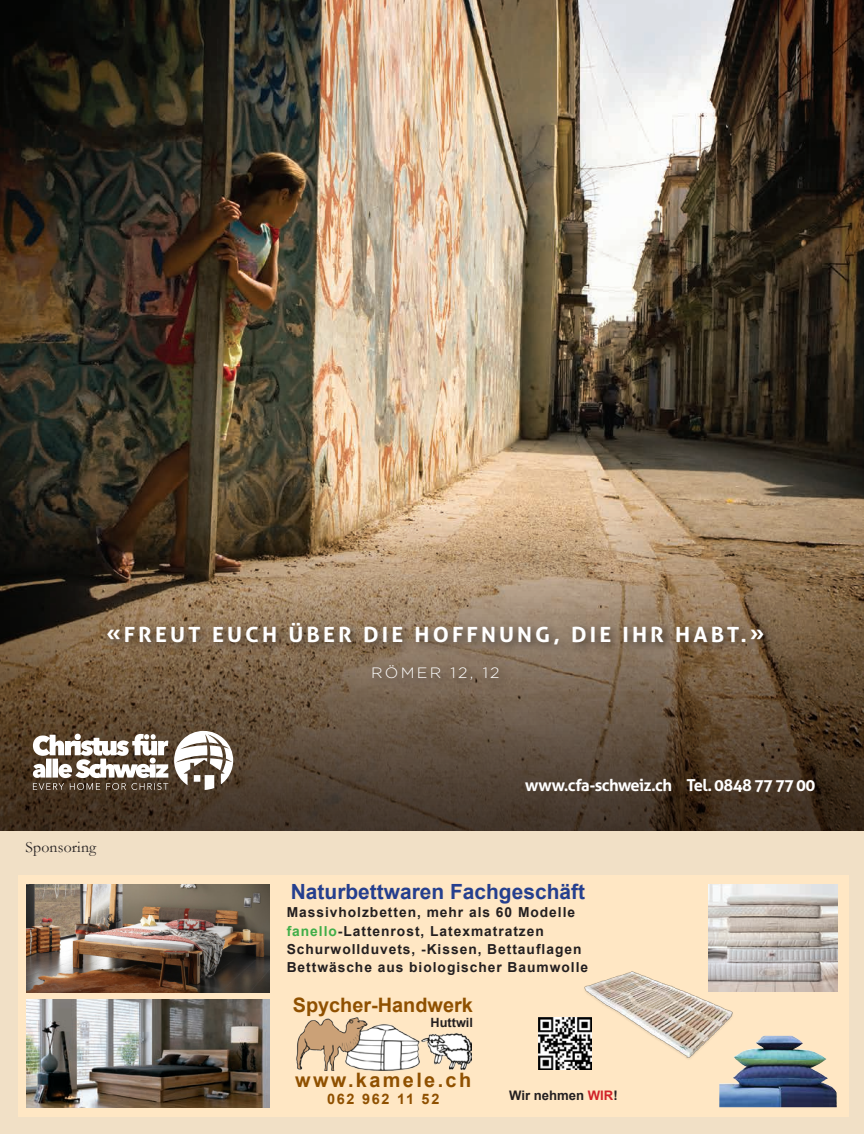
<style>
.page{position:relative;width:864px;height:1134px;background:#fff}
.page>*{position:absolute;margin:0;border:0;box-sizing:border-box;transform-origin:0 0}
.t1{font:700 21px "Aller";letter-spacing:.14em;color:#fff;scale:1.06 1}
.t2{font:700 20.85px "Arial";color:#253f8e}
.t3{font:700 19.95px "Arial";color:#8f5000}
.t4{font:700 19.95px "Arial";letter-spacing:.12em;color:#8f5000}
.t5{font:700 16.5px "Aller";letter-spacing:-.04em;color:#fff}
.t6{font:15.75px "Garamond";letter-spacing:.01em;color:#231f20}
.t7{font:300 15px "Gotham";letter-spacing:.14em;color:#fff;scale:1.06 1}
.t8{font:700 14.4px "Arial";letter-spacing:.12em;color:#8f5000}
.t9{font:700 13.8px/18px "Arial";letter-spacing:.07em;color:#231f20}
.t10{font:700 13.2px "Arial";color:#231f20}
.t11{font:700 12.75px "Arial";color:#231f20}
.s1{color:#40ae49}
.s2{color:#d1232a}
</style>
<div class="page">
<img style="left:0;top:0;width:864px;height:49px">
<img style="left:0;top:49px;width:864px;height:783px">
<svg style="left:174px;top:731px;width:59px;height:59px"></svg>
<svg style="left:33px;top:734px;width:135px;height:56px"></svg>
<div style="left:0;top:832px;width:864px;height:302px;background:#f1e0c6"></div>
<div style="left:18px;top:875px;width:830px;height:242px;background:#ffe7c4"></div>
<img style="left:27px;top:999px;width:242px;height:108px">
<img style="left:539px;top:1017px;width:38px;height:53px">
<img style="left:27px;top:884px;width:242px;height:108px">
<img style="left:296px;top:1017px;width:175px;height:53px">
<img style="left:719px;top:1036px;width:118px;height:71px">
<img style="left:577px;top:971px;width:176px;height:99px">
<img style="left:708px;top:884px;width:129px;height:107px">
<div style="left:102px;top:617px;width:674px;height:74px;background:#231f20;opacity:.75"></div>
<h1 class="t1" style="left:106px;top:622px;width:622px">«FREUT EUCH ÜBER DIE HOFFNUNG, DIE IHR HABT.»</h1>
<p class="t7" style="left:371px;top:664px;width:123px">RÖMER 12, 12</p>
<p class="t6" style="left:26px;top:836px;width:72px">Sponsoring</p>
<p class="t5" style="left:525px;top:775px;width:292px">www.cfa-schweiz.ch Tel. 0848 77 77 00</p>
<h2 class="t2" style="left:291px;top:878px;width:296px">Naturbettwaren Fachgeschäft</h2>
<p class="t9" style="left:287px;top:904px;width:303px">Massivholzbetten, mehr als 60 Modelle <span class="s1">fanello</span>-Lattenrost, Latexmatratzen Schurwollduvets, -Kissen, Bettauflagen Bettwäsche aus biologischer Baumwolle</p>
<h3 class="t3" style="left:293px;top:992px;width:182px">Spycher-Handwerk</h3>
<p class="t11" style="left:431px;top:1014px;width:44px">Huttwil</p>
<h3 class="t4" style="left:295px;top:1067px;width:178px">www.kamele.ch</h3>
<p class="t8" style="left:327px;top:1090px;width:114px">062 962 11 52</p>
<p class="t10" style="left:509px;top:1086px;width:110px">Wir nehmen <span class="s2">WIR</span>!</p>
</div>
